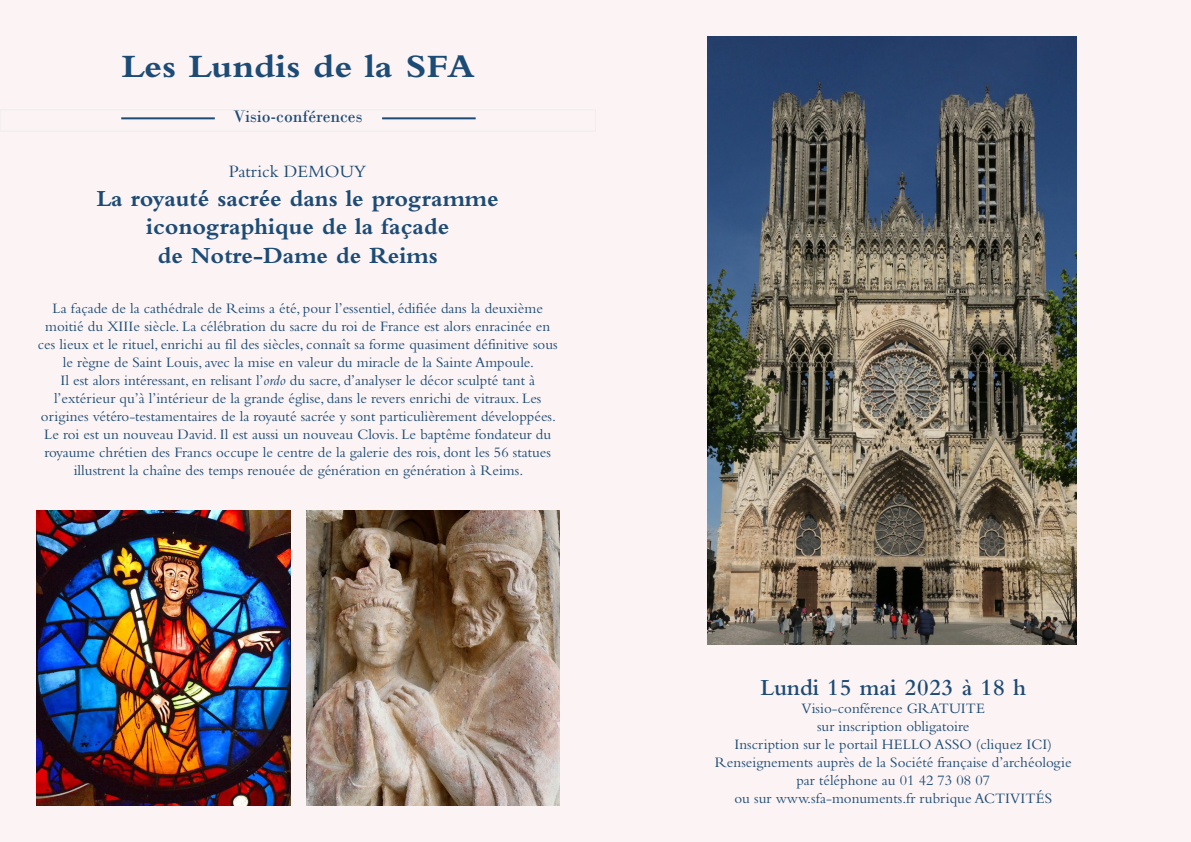
<style>
.page{position:relative;width:1191px;height:842px;background:#fff}
.page>*{position:absolute;margin:0;border:0;box-sizing:border-box;transform-origin:0 0}
.t1{font:700 34px "Bembo Std";color:#1c4b76;scale:1.1 1}
.t2{font:700 24px/28.8px "Bembo Std";color:#1c4b76;text-align:center}
.t3{font:600 24px "Bembo Std";color:#1d4b76}
.t4{font:18px "Bodoni";color:#1c4b76}
.t5{font:18px "Bembo Std";color:#1c4b76}
.t6{font:15px/18px "Bembo Std";color:#1c4b76;text-align:center}
.t7{font:15px/18px "Bembo Std";color:#1d4b76;text-align:center}
.s1{color:#1d4b76}
.s2{font-style:italic}
</style>
<div class="page">
<div style="left:0;top:0;width:1190px;height:842px;background:#fcf4f4"></div>
<hr style="left:121px;top:117px;width:94px;height:2px;background:#1c4b76">
<hr style="left:382px;top:117px;width:94px;height:2px;background:#1c4b76">
<img style="left:707px;top:36px;width:369px;height:608px">
<img style="left:36px;top:510px;width:255px;height:296px">
<img style="left:306px;top:510px;width:253px;height:296px">
<h1 class="t1" style="left:122px;top:47px;width:322px">Les Lundis de la SFA</h1>
<p class="t4" style="left:233px;top:106px;width:131px">Visio-conférences</p>
<p class="t5" style="left:229px;top:161px;width:139px">Patrick DEMOUY</p>
<h2 class="t2" style="left:97px;top:184px;width:403px">La royauté <span class="s1">sacrée</span> dans le programme iconographique de la façade<br>de Notre-Dame de Reims</h2>
<p class="t6" style="left:38px;top:299px;width:521px">La façade de la cathédrale de Reims a été, pour l’essentiel, édifiée dans la deuxième moitié du XIIIe siècle. La célébration du sacre du roi de France est alors enracinée en ces lieux et le rituel, enrichi au fil des siècles, connaît sa forme quasiment définitive sous le règne de Saint Louis, avec la mise en valeur du miracle de la Sainte Ampoule.<br>Il est alors intéressant, en relisant l’<span class="s2">ordo</span> du sacre, d’analyser le décor sculpté tant à l’extérieur qu’à l’intérieur de la grande église, dans le revers enrichi de vitraux. Les origines vétéro-testamentaires de la royauté sacrée y sont particulièrement développées.<br>Le roi est un nouveau David. Il est aussi un nouveau Clovis. Le baptême fondateur du royaume chrétien des Francs occupe le centre de la galerie des rois, dont les 56 statues illustrent la chaîne des temps renouée de génération en génération à Reims.</p>
<h2 class="t3" style="left:760px;top:674px;width:267px">Lundi 15 mai 2023 à 18 h</h2>
<p class="t7" style="left:715px;top:699px;width:358px">Visio-conférence GRATUITE<br>sur inscription obligatoire<br>Inscription sur le portail HELLO ASSO (cliquez ICI)<br>Renseignements auprès de la Société française d’archéologie par téléphone au 01 42 73 08 07<br>ou sur www.sfa-monuments.fr rubrique ACTIVITÉS</p>
</div>
